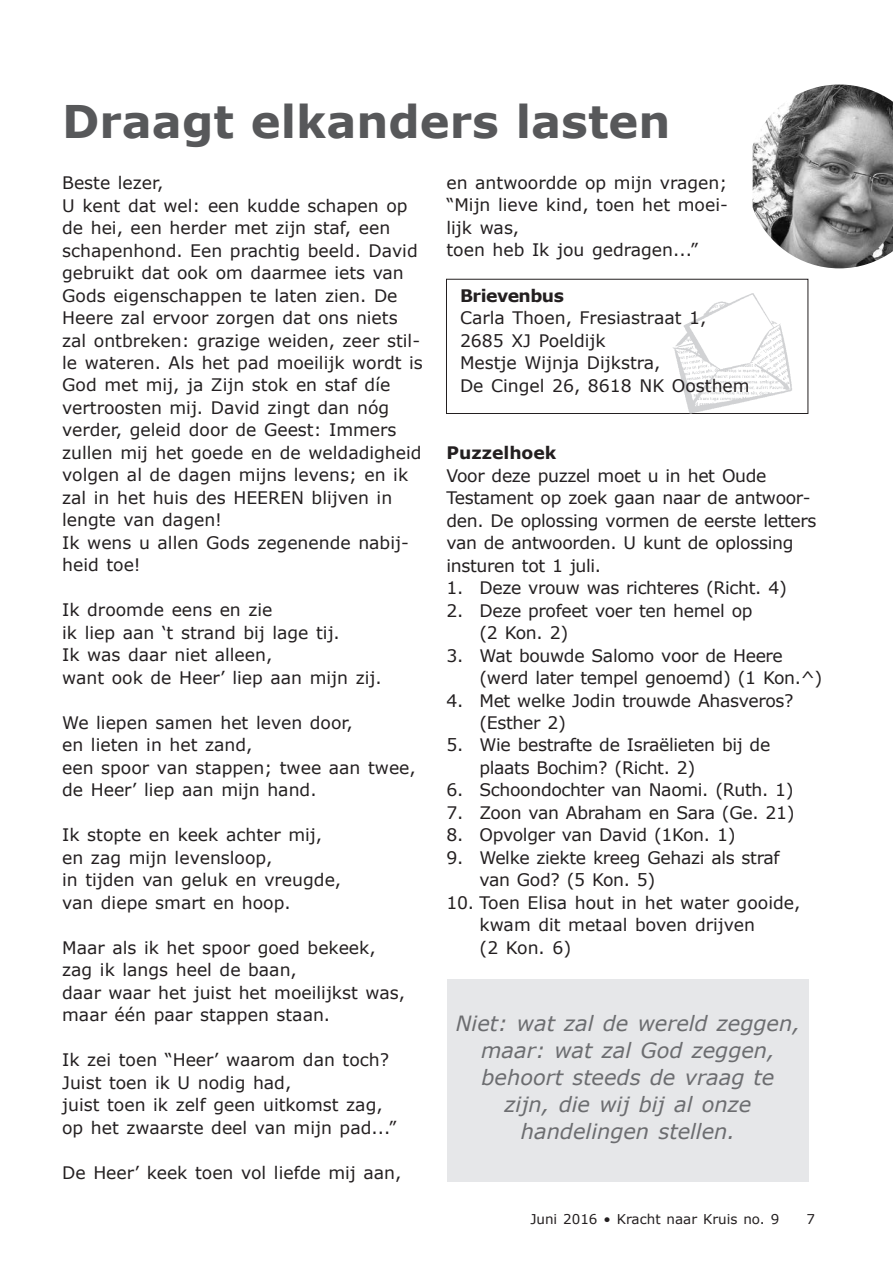
<style>
.page{position:relative;width:893px;height:1263px;background:#fff}
.page>*{position:absolute;margin:0;border:0;box-sizing:border-box;transform-origin:0 0}
.t1{font:700 45px "Verdana";color:#57585a}
.t2{font:italic 21px/27px "Verdana";color:#6c6d70;text-align:center}
.t3{font:17.25px/22.5px "Verdana";color:#231f20}
.t4{font:17.25px/22.5px "Verdana";letter-spacing:-.02em;color:#231f20}
.t5{font:700 17.25px "Verdana";letter-spacing:-.015em;color:#231f20}
.t6{font:13.5px "Verdana";color:#231f20}
</style>
<div class="page">
<img style="left:753px;top:84px;width:140px;height:184px">
<div style="left:446px;top:279px;width:362px;height:135px;border:1px solid #231f20"></div>
<img style="left:668px;top:293px;width:131px;height:121px">
<div style="left:447px;top:980px;width:362px;height:202px;background:#e6e7e9"></div>
<h1 class="t1" style="left:62px;top:93px;width:610px">Draagt elkanders lasten</h1>
<p class="t3" style="left:62px;top:171px;width:362px">Beste lezer,<br>U kent dat wel: een kudde schapen op de hei, een herder met zijn staf, een schapenhond. Een prachtig beeld. David gebruikt dat ook om daarmee iets van Gods eigenschappen te laten zien. De Heere zal ervoor zorgen dat ons niets zal ontbreken: grazige weiden, zeer stil&shy;le wateren. Als het pad moeilijk wordt is God met mij, ja Zijn stok en staf díe vertroosten mij. David zingt dan nóg verder, geleid door de Geest: Immers zullen mij het goede en de weldadigheid volgen al de dagen mijns levens; en ik zal in het huis des HEEREN blijven in lengte van dagen!<br>Ik wens u allen Gods zegenende nabij&shy;heid toe!</p>
<p class="t3" style="left:62px;top:598px;width:321px">Ik droomde eens en zie<br>ik liep aan ‘t strand bij lage tij.<br>Ik was daar niet alleen,<br>want ook de Heer’ liep aan mijn zij.</p>
<p class="t3" style="left:62px;top:711px;width:355px">We liepen samen het leven door,<br>en lieten in het zand,<br>een spoor van stappen; twee aan twee, de Heer’ liep aan mijn hand.</p>
<p class="t3" style="left:62px;top:823px;width:281px">Ik stopte en keek achter mij, en zag mijn levensloop,<br>in tijden van geluk en vreugde, van diepe smart en hoop.</p>
<p class="t3" style="left:62px;top:936px;width:344px">Maar als ik het spoor goed bekeek, zag ik langs heel de baan,<br>daar waar het juist het moeilijkst was, maar één paar stappen staan.</p>
<p class="t3" style="left:62px;top:1048px;width:336px">Ik zei toen “Heer’ waarom dan toch?<br>Juist toen ik U nodig had,<br>juist toen ik zelf geen uitkomst zag, op het zwaarste deel van mijn pad...”</p>
<p class="t3" style="left:62px;top:1161px;width:341px">De Heer’ keek toen vol liefde mij aan,</p>
<p class="t3" style="left:446px;top:171px;width:283px">en antwoordde op mijn vragen; “Mijn lieve kind, toen het moei&shy;lijk was,<br>toen heb Ik jou gedragen...”</p>
<p class="t5" style="left:460px;top:284px;width:105px">Brievenbus</p>
<p class="t3" style="left:460px;top:306px;width:291px">Carla Thoen, Fresiastraat 1,<br>2685 XJ Poeldijk<br>Mestje Wijnja Dijkstra,<br>De Cingel 26, 8618 NK Oosthem</p>
<p class="t5" style="left:446px;top:442px;width:112px">Puzzelhoek</p>
<p class="t4" style="left:446px;top:463px;width:372px">Voor deze puzzel moet u in het Oude Testament op zoek gaan naar de antwoor&shy;den. De oplossing vormen de eerste letters van de antwoorden. U kunt de oplossing insturen tot 1 juli.</p>
<p class="t4" style="left:446px;top:576px;width:342px">1. Deze vrouw was richteres (Richt. 4)</p>
<p class="t4" style="left:479px;top:598px;width:275px;text-indent:-33px">2. Deze profeet voer ten hemel op (2 Kon. 2)</p>
<p class="t4" style="left:479px;top:643px;width:344px;text-indent:-33px">3. Wat bouwde Salomo voor de Heere (werd later tempel genoemd) (1 Kon.^)</p>
<p class="t4" style="left:479px;top:688px;width:316px;text-indent:-33px">4. Met welke Jodin trouwde Ahasveros? (Esther 2)</p>
<p class="t4" style="left:479px;top:733px;width:292px;text-indent:-33px">5. Wie bestrafte de Israëlieten bij de plaats Bochim? (Richt. 2)</p>
<p class="t4" style="left:446px;top:778px;width:349px">6. Schoondochter van Naomi. (Ruth. 1)</p>
<p class="t4" style="left:446px;top:801px;width:350px">7. Zoon van Abraham en Sara (Ge. 21)</p>
<p class="t4" style="left:446px;top:823px;width:290px">8. Opvolger van David (1Kon. 1)</p>
<p class="t4" style="left:479px;top:846px;width:302px;text-indent:-33px">9. Welke ziekte kreeg Gehazi als straf van God? (5 Kon. 5)</p>
<p class="t3" style="left:479px;top:891px;width:322px;text-indent:-33px">10. Toen Elisa hout in het water gooide, kwam dit metaal boven drijven<br>(2 Kon. 6)</p>
<p class="t2" style="left:456px;top:1009px;width:346px">Niet: wat zal de wereld zeggen, maar: wat zal God zeggen, behoort steeds de vraag te<br>zijn, die wij bij al onze handelingen stellen.</p>
<p class="t6" style="left:530px;top:1211px;width:251px">Juni 2016 • Kracht naar Kruis no. 9</p>
<p class="t6" style="left:806px;top:1211px;width:10px">7</p>
</div>
